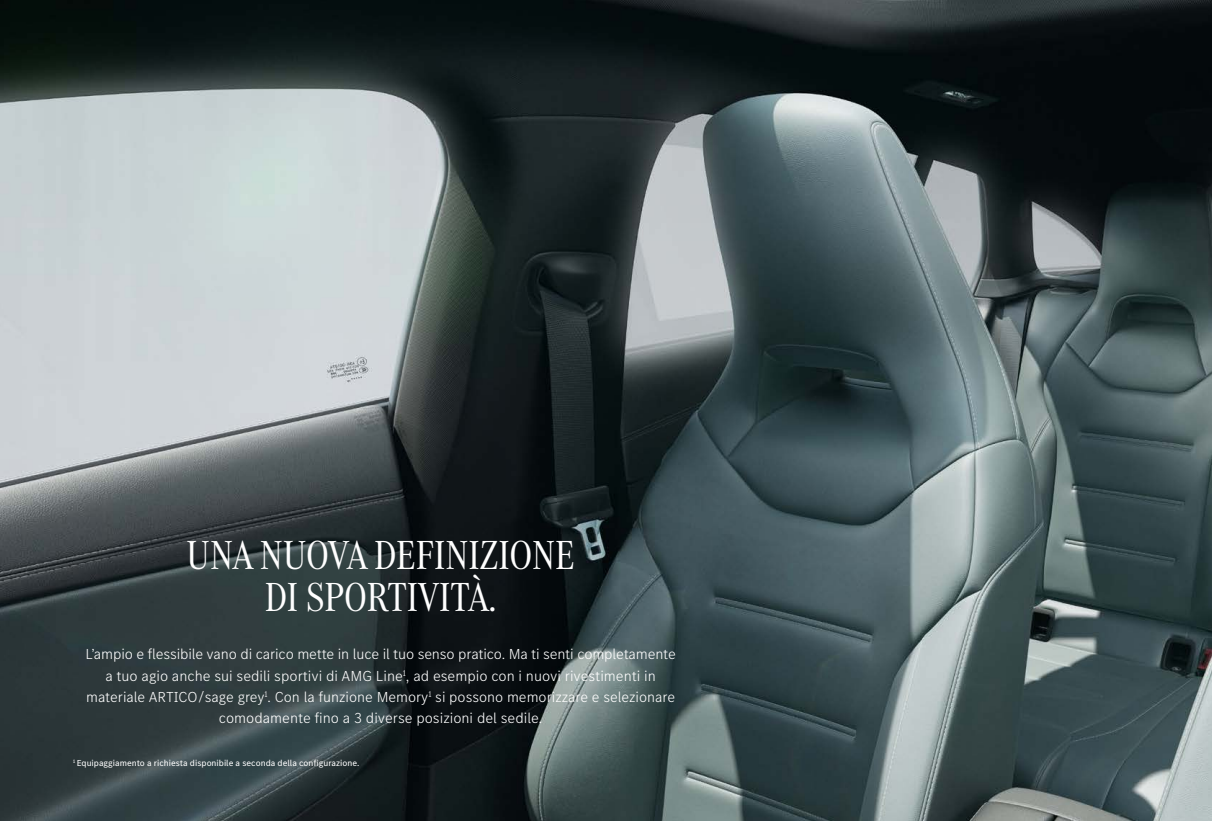
<style>
.page{position:relative;width:1212px;height:821px;background:#fff}
.page>*{position:absolute;margin:0;border:0;box-sizing:border-box;transform-origin:0 0}
.t1{font:42px/42px "MB Corpo A Title Cond";color:#fff;text-align:center}
.t2{font:300 15px/21.3px "MB Corpo S Text";color:#fff;text-align:center}
.t3{font:9px "MB Corpo S Text";color:#fff}
</style>
<div class="page">
<img style="left:0;top:0;width:1212px;height:821px">
<h1 class="t1" style="left:187px;top:531px;width:389px">UNA NUOVA DEFINIZIONE<br>DI SPORTIVITÀ.</h1>
<p class="t2" style="left:85px;top:643px;width:592px">L’ampio e flessibile vano di carico mette in luce il tuo senso pratico. Ma ti senti completamente a tuo agio anche sui sedili sportivi di AMG Line<sup>1</sup>, ad esempio con i nuovi rivestimenti in materiale ARTICO/sage grey<sup>1</sup>. Con la funzione Memory<sup>1</sup> si possono memorizzare e selezionare comodamente fino a 3 diverse posizioni del sedile.</p>
<p class="t3" style="left:73px;top:756px;width:288px"><sup>1</sup> Equipaggiamento a richiesta disponibile a seconda della configurazione.</p>
</div>
